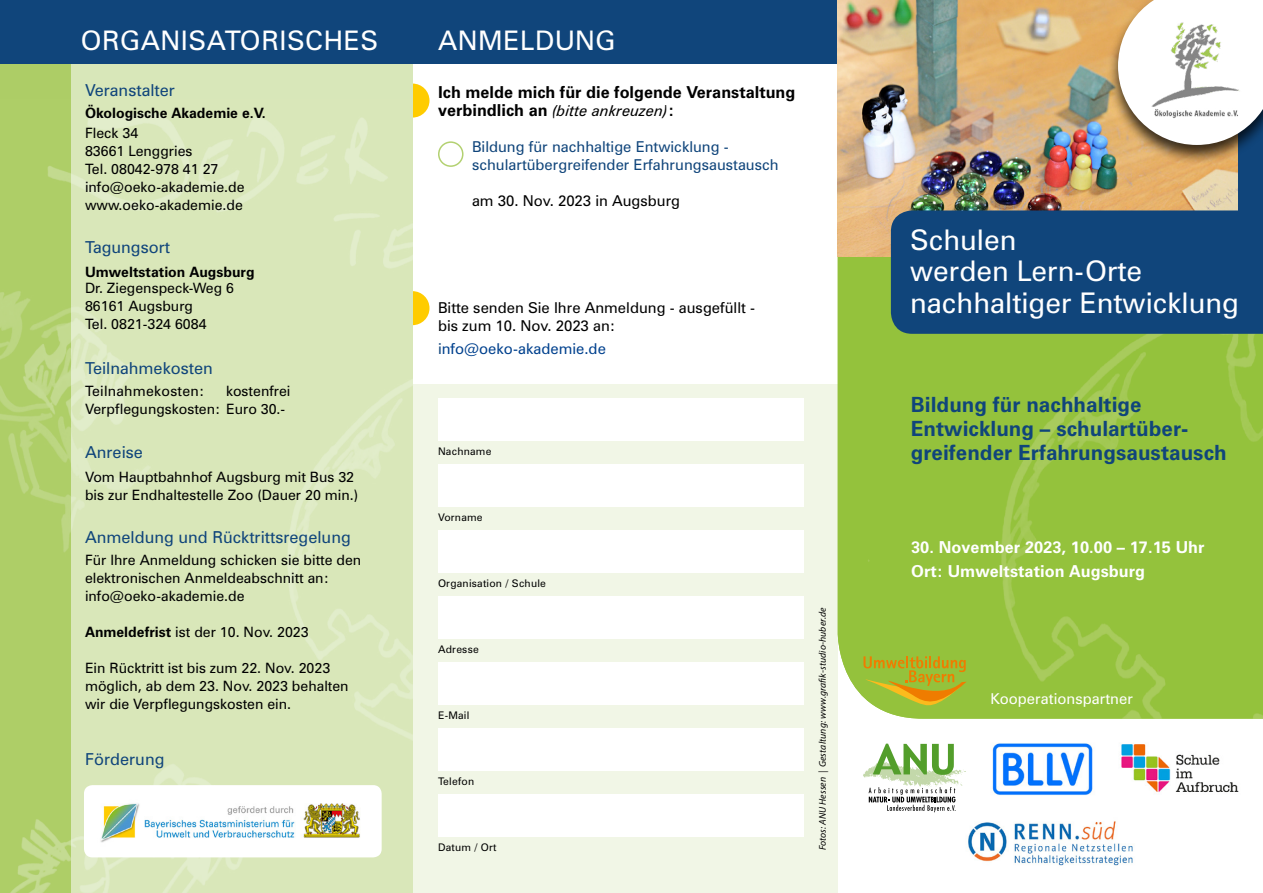
<style>
.page{position:relative;width:1263px;height:893px;background:#fff}
.page>*{position:absolute;margin:0;border:0;box-sizing:border-box;transform-origin:0 0}
.t1{font:28.5px/31.5px "Zurich BT";color:#fff}
.t2{font:27px "Zurich BT";letter-spacing:.02em;color:#fff}
.t3{font:700 21px/24px "Zurich BT";color:#10457b}
.t4{font:16.5px "Zurich BT";color:#10457b}
.t5{font:700 16.5px/24px "Zurich BT";letter-spacing:.005em;color:#fff}
.t6{font:700 16.5px "Zurich BT";color:#000}
.t7{font:15px/18px "Zurich BT";color:#000}
.t8{font:15px/18px "Zurich BT";color:#10457b}
.t9{font:italic 15px "Zurich BT";color:#000}
.t10{font:15px "Zurich BT";color:#00418e}
.t11{font:15px "Zurich BT";letter-spacing:.005em;color:#fff}
.t12{font:14.25px/18px "Zurich BT";color:#000}
.t13{font:700 14.25px "Zurich BT";color:#000}
.t14{font:10.5px "Zurich BT";letter-spacing:.02em;color:#000}
.t15{font:italic 9.75px "Myriad Pro";letter-spacing:.01em;color:#000}
.s1{font-weight:700}
.s2{font-weight:700;font-style:normal;font-size:16.5px}
.s3{color:#10457b}
</style>
<div class="page">
<img style="left:968px;top:821px;width:165px;height:45px">
<div style="left:412px;top:385px;width:426px;height:508px;background:#f1f6e6"></div>
<div style="left:395px;top:84px;width:34px;height:34px;background:#fc0;border-radius:50%"></div>
<div style="left:395px;top:291px;width:34px;height:34px;background:#fc0;border-radius:50%"></div>
<div style="left:0;top:0;width:412px;height:893px;background:#d8e7b9"></div>
<img style="left:70px;top:100px;width:342px;height:793px">
<div style="left:0;top:0;width:70px;height:893px;background:#adcd66"></div>
<img style="left:0;top:166px;width:70px;height:727px">
<svg style="left:863px;top:744px;width:103px;height:68px"></svg>
<div style="left:0;top:0;width:838px;height:64px;background:#10457b"></div>
<img style="left:838px;top:256px;width:425px;height:463px">
<img style="left:838px;top:0;width:400px;height:256px">
<div style="left:1238px;top:0;width:25px;height:248px;background:#10457b"></div>
<div style="left:891px;top:210px;width:372px;height:124px;background:#10457b"></div>
<div style="left:84px;top:785px;width:298px;height:72px;background:#fff;border-radius:9px"></div>
<img style="left:100px;top:803px;width:260px;height:40px">
<img style="left:992px;top:743px;width:101px;height:52px">
<img style="left:1121px;top:744px;width:118px;height:49px">
<div style="left:1106px;top:0;width:157px;height:165px;background:#000;opacity:.75"></div>
<svg style="left:1118px;top:0;width:145px;height:145px"></svg>
<img style="left:1149px;top:21px;width:94px;height:98px">
<svg style="left:863px;top:656px;width:103px;height:49px"></svg>
<div style="left:438px;top:141px;width:25px;height:26px;border:2px solid #b3d171;border-radius:50%"></div>
<div style="left:438px;top:398px;width:366px;height:43px;background:#fff"></div>
<div style="left:438px;top:464px;width:366px;height:42px;background:#fff"></div>
<div style="left:438px;top:530px;width:366px;height:43px;background:#fff"></div>
<div style="left:438px;top:596px;width:366px;height:43px;background:#fff"></div>
<div style="left:438px;top:662px;width:366px;height:43px;background:#fff"></div>
<div style="left:438px;top:728px;width:366px;height:43px;background:#fff"></div>
<div style="left:438px;top:794px;width:366px;height:43px;background:#fff"></div>
<h2 class="t2" style="left:81px;top:24px;width:299px">ORGANISATORISCHES</h2>
<p class="t4" style="left:85px;top:80px;width:91px">Veranstalter</p>
<p class="t13" style="left:85px;top:105px;width:182px">Ökologische Akademie e.V.</p>
<p class="t12" style="left:85px;top:124px;width:161px">Fleck 34<br>83661 Lenggries<br>Tel. 08042-978 41 27 info@oeko-akademie.de www.oeko-akademie.de</p>
<p class="t4" style="left:85px;top:237px;width:87px">Tagungsort</p>
<p class="t13" style="left:85px;top:263px;width:171px">Umweltstation Augsburg</p>
<p class="t12" style="left:85px;top:279px;width:150px">Dr. Ziegenspeck-Weg 6<br>86161 Augsburg<br>Tel. 0821-324 6084</p>
<p class="t4" style="left:85px;top:358px;width:129px">Teilnahmekosten</p>
<p class="t12" style="left:85px;top:382px;width:121px">Teilnahmekosten:</p>
<p class="t12" style="left:85px;top:382px;width:207px;text-indent:141px">kostenfrei<br>Verpflegungskosten: Euro 30.-</p>
<p class="t4" style="left:85px;top:443px;width:59px">Anreise</p>
<p class="t12" style="left:85px;top:468px;width:275px">Vom Hauptbahnhof Augsburg mit Bus 32 bis zur Endhaltestelle Zoo (Dauer 20 min.)</p>
<p class="t4" style="left:85px;top:527px;width:267px">Anmeldung und Rücktrittsregelung</p>
<p class="t12" style="left:85px;top:551px;width:278px">Für Ihre Anmeldung schicken sie bitte den elektronischen Anmeldeabschnitt an: info@oeko-akademie.de</p>
<p class="t12" style="left:85px;top:623px;width:225px"><span class="s1">Anmeldefrist</span> ist der 10. Nov. 2023</p>
<p class="t12" style="left:85px;top:659px;width:265px">Ein Rücktritt ist bis zum 22. Nov. 2023 möglich, ab dem 23. Nov. 2023 behalten wir die Verpflegungskosten ein.</p>
<p class="t4" style="left:85px;top:749px;width:81px">Förderung</p>
<h2 class="t2" style="left:438px;top:24px;width:179px">ANMELDUNG</h2>
<p class="t6" style="left:438px;top:82px;width:359px">Ich melde mich für die folgende Veranstaltung</p>
<p class="t9" style="left:438px;top:102px;width:238px"><span class="s2">verbindlich an</span> (bitte ankreuzen)<span class="s2">:</span></p>
<p class="t8" style="left:472px;top:138px;width:308px">Bildung für nachhaltige Entwicklung - schulartübergreifender Erfahrungsaustausch</p>
<p class="t7" style="left:472px;top:192px;width:210px">am 30. Nov. 2023 in Augsburg</p>
<p class="t7" style="left:438px;top:299px;width:318px">Bitte senden Sie Ihre Anmeldung - ausgefüllt - bis zum 10. Nov. 2023 an:</p>
<p class="t10" style="left:438px;top:339px;width:169px"><span class="s3">i</span>nfo@oeko-akademie.de</p>
<p class="t14" style="left:438px;top:444px;width:55px">Nachname</p>
<p class="t14" style="left:438px;top:510px;width:46px">Vorname</p>
<p class="t14" style="left:438px;top:576px;width:110px">Organisation / Schule</p>
<p class="t14" style="left:438px;top:642px;width:42px">Adresse</p>
<p class="t14" style="left:438px;top:708px;width:33px">E-Mail</p>
<p class="t14" style="left:438px;top:774px;width:38px">Telefon</p>
<p class="t14" style="left:438px;top:840px;width:60px">Datum / Ort</p>
<p class="t15" style="left:817px;top:850px;width:245px;rotate:-90deg">Fotos: ANU Hessen | Gestaltung: www.grafik-studio-huber.de</p>
<h1 class="t1" style="left:910px;top:224px;width:331px">Schulen<br>werden Lern-Orte nachhaltiger Entwicklung</h1>
<h3 class="t3" style="left:911px;top:393px;width:317px">Bildung für nachhaltige<br>Entwicklung – schulartüber&shy;greifender Erfahrungsaustausch</h3>
<p class="t5" style="left:911px;top:535px;width:295px">30. November 2023, 10.00 – 17.15 Uhr<br>Ort: Umweltstation Augsburg</p>
<p class="t11" style="left:990px;top:690px;width:144px">Kooperationspartner</p>
</div>
